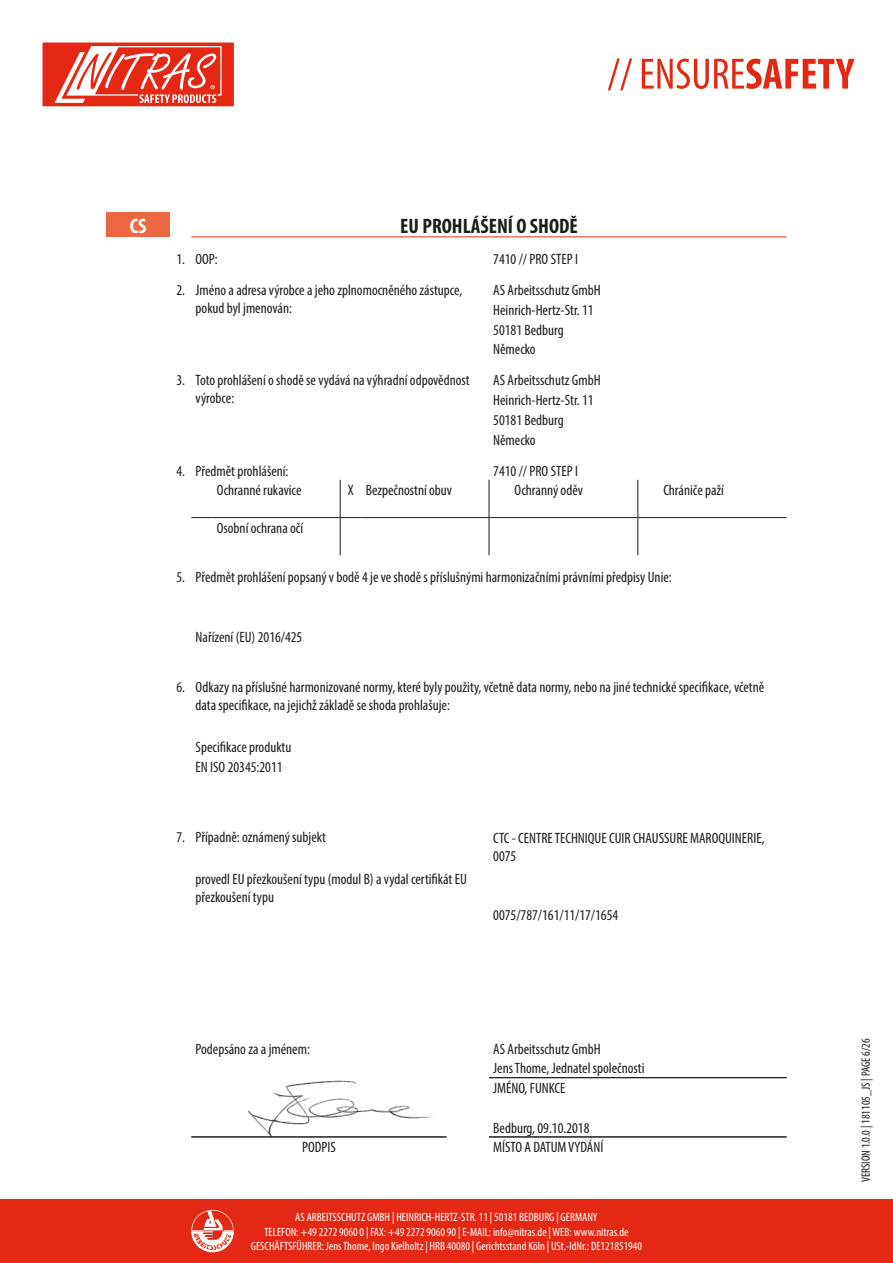
<style>
.page{position:relative;width:893px;height:1263px;background:#fff}
.page>*{position:absolute;margin:0;border:0;box-sizing:border-box;transform-origin:0 0}
.t1{font:700 condensed 21px "Myriad Pro";color:#1d1d1b}
.t2{font:700 condensed 21px "Myriad Pro";color:#fff}
.t3{font:condensed 15px/18px "Myriad Pro";color:#1d1d1b}
.t4{font:condensed 12px/14.4px "Myriad Pro";color:#fff;text-align:center}
.t5{font:condensed 12px "Myriad Pro";color:#1d1d1b}
</style>
<div class="page">
<div style="left:0;top:1199px;width:893px;height:64px;background:#e52813"></div>
<svg style="left:608px;top:58px;width:247px;height:32px"></svg>
<svg style="left:191px;top:1210px;width:43px;height:42px"></svg>
<svg style="left:43px;top:43px;width:191px;height:63px"></svg>
<img style="left:248px;top:1080px;width:186px;height:56px">
<div style="left:106px;top:213px;width:64px;height:24px;background:#ed6842"></div>
<svg style="left:191px;top:236px;width:22px;height:1px"></svg>
<hr style="left:213px;top:236px;width:127px;height:1px;background:#e52813">
<svg style="left:340px;top:236px;width:21px;height:1px"></svg>
<hr style="left:361px;top:236px;width:128px;height:1px;background:#e52813">
<svg style="left:489px;top:236px;width:21px;height:1px"></svg>
<hr style="left:510px;top:236px;width:128px;height:1px;background:#e52813">
<svg style="left:638px;top:236px;width:21px;height:1px"></svg>
<hr style="left:659px;top:236px;width:128px;height:1px;background:#e52813">
<hr style="left:340px;top:480px;width:1px;height:37px;background:#1d1d1b">
<hr style="left:489px;top:480px;width:1px;height:37px;background:#1d1d1b">
<hr style="left:637px;top:480px;width:1px;height:37px;background:#1d1d1b">
<hr style="left:340px;top:518px;width:1px;height:37px;background:#1d1d1b">
<svg style="left:489px;top:517px;width:21px;height:1px"></svg>
<hr style="left:489px;top:518px;width:1px;height:37px;background:#1d1d1b">
<hr style="left:510px;top:517px;width:128px;height:1px;background:#1d1d1b">
<hr style="left:637px;top:518px;width:1px;height:37px;background:#1d1d1b">
<svg style="left:191px;top:517px;width:22px;height:1px"></svg>
<hr style="left:213px;top:517px;width:127px;height:1px;background:#1d1d1b">
<svg style="left:340px;top:517px;width:21px;height:1px"></svg>
<hr style="left:361px;top:517px;width:128px;height:1px;background:#1d1d1b">
<svg style="left:638px;top:517px;width:21px;height:1px"></svg>
<hr style="left:659px;top:517px;width:128px;height:1px;background:#1d1d1b">
<hr style="left:191px;top:1136px;width:255px;height:1px;background:#1d1d1b">
<hr style="left:489px;top:1077px;width:298px;height:1px;background:#1d1d1b">
<hr style="left:489px;top:1136px;width:298px;height:1px;background:#1d1d1b">
<p class="t2" style="left:130px;top:212px;width:18px">CS</p>
<p class="t1" style="left:400px;top:212px;width:179px">EU PROHLÁŠENÍ O SHODĚ</p>
<p class="t3" style="left:176px;top:250px;width:10px">1.</p>
<p class="t3" style="left:196px;top:250px;width:24px">OOP:</p>
<p class="t3" style="left:176px;top:281px;width:10px">2.</p>
<p class="t3" style="left:196px;top:281px;width:268px">Jméno a adresa výrobce a jeho zplnomocněného zástupce, pokud byl jmenován:</p>
<p class="t3" style="left:493px;top:340px;width:44px">Německo</p>
<p class="t3" style="left:176px;top:371px;width:10px">3.</p>
<p class="t3" style="left:196px;top:371px;width:276px">Toto prohlášení o shodě se vydává na výhradní odpovědnost výrobce:</p>
<p class="t3" style="left:493px;top:430px;width:44px">Německo</p>
<p class="t3" style="left:176px;top:461px;width:10px">4.</p>
<p class="t3" style="left:196px;top:461px;width:94px">Předmět prohlášení:</p>
<p class="t3" style="left:217px;top:481px;width:86px">Ochranné rukavice</p>
<p class="t3" style="left:366px;top:481px;width:88px">Bezpečnostní obuv</p>
<p class="t3" style="left:514px;top:481px;width:70px">Ochranný oděv</p>
<p class="t3" style="left:663px;top:481px;width:62px">Chrániče paží</p>
<p class="t3" style="left:217px;top:519px;width:88px">Osobní ochrana očí</p>
<p class="t3" style="left:176px;top:568px;width:10px">5.</p>
<p class="t3" style="left:196px;top:568px;width:478px">Předmět prohlášení popsaný v bodě 4 je ve shodě s příslušnými harmonizačními právními předpisy Unie:</p>
<h1 class="t2" style="left:129px;top:212px;width:20px">DE</h1>
<p class="t3" style="left:493px;top:243px;width:109px;line-height:31px">7410 // PRO STEP I<br>AS Arbeitsschutz GmbH</p>
<p class="t3" style="left:493px;top:300px;width:102px;line-height:19.8px">Heinrich-Hertz-Str. 11<br>50181 Bedburg</p>
<p class="t3" style="left:493px;top:370px;width:109px;line-height:19.8px">AS Arbeitsschutz GmbH<br>Heinrich-Hertz-Str. 11<br>50181 Bedburg</p>
<p class="t3" style="left:493px;top:461px;width:86px">7410 // PRO STEP I</p>
<p class="t3" style="left:348px;top:481px;width:7px">X</p>
<p class="t3" style="left:196px;top:627px;width:108px">Nařízení (EU) 2016/425</p>
<p class="t3" style="left:176px;top:678px;width:10px">6.</p>
<p class="t3" style="left:196px;top:678px;width:570px">Odkazy na příslušné harmonizované normy, které byly použity, včetně data normy, nebo na jiné technické specifikace, včetně data specifikace, na jejichž základě se shoda prohlašuje:</p>
<p class="t3" style="left:196px;top:738px;width:97px">Specifikace produktu</p>
<p class="t3" style="left:196px;top:758px;width:88px">EN ISO 20345:2011</p>
<p class="t3" style="left:176px;top:828px;width:10px">7.</p>
<p class="t3" style="left:196px;top:828px;width:132px">Případně: oznámený subjekt</p>
<p class="t3" style="left:196px;top:869px;width:273px">provedl EU přezkoušení typu (modul B) a vydal certifikát EU přezkoušení typu</p>
<p class="t3" style="left:493px;top:828px;width:273px">CTC - CENTRE TECHNIQUE CUIR CHAUSSURE MAROQUINERIE,<br>0075</p>
<p class="t3" style="left:493px;top:906px;width:127px">0075/787/161/11/17/1654</p>
<p class="t3" style="left:196px;top:1039px;width:116px">Podepsáno za a jménem:</p>
<p class="t3" style="left:493px;top:1039px;width:109px">AS Arbeitsschutz GmbH</p>
<p class="t3" style="left:493px;top:1059px;width:153px">Jens Thome, Jednatel společnosti</p>
<p class="t3" style="left:493px;top:1079px;width:74px">JMÉNO, FUNKCE</p>
<p class="t3" style="left:493px;top:1118px;width:98px">Bedburg, 09.10.2018</p>
<p class="t3" style="left:302px;top:1138px;width:35px">PODPIS</p>
<p class="t3" style="left:493px;top:1138px;width:112px">MÍSTO A DATUM VYDÁNÍ</p>
<p class="t4" style="left:251px;top:1210px;width:393px">AS ARBEITSSCHUTZ GMBH | HEINRICH-HERTZ-STR. 11 | 50181 BEDBURG | GERMANY<br>TELEFON: +49 2272 9060 0 | FAX: +49 2272 9060 90 | E-MAIL: info@nitras.de | WEB: www.nitras.de<br>GESCHÄFTSFÜHRER: Jens Thome, Ingo Kielholtz | HRB 40080 | Gerichtsstand Köln | USt.-IdNr.: DE121851940</p>
<p class="t5" style="left:859px;top:1182px;width:145px;rotate:-90deg">VERSION 1.0.0 | 181105_JS | PAGE 6/26</p>
</div>
